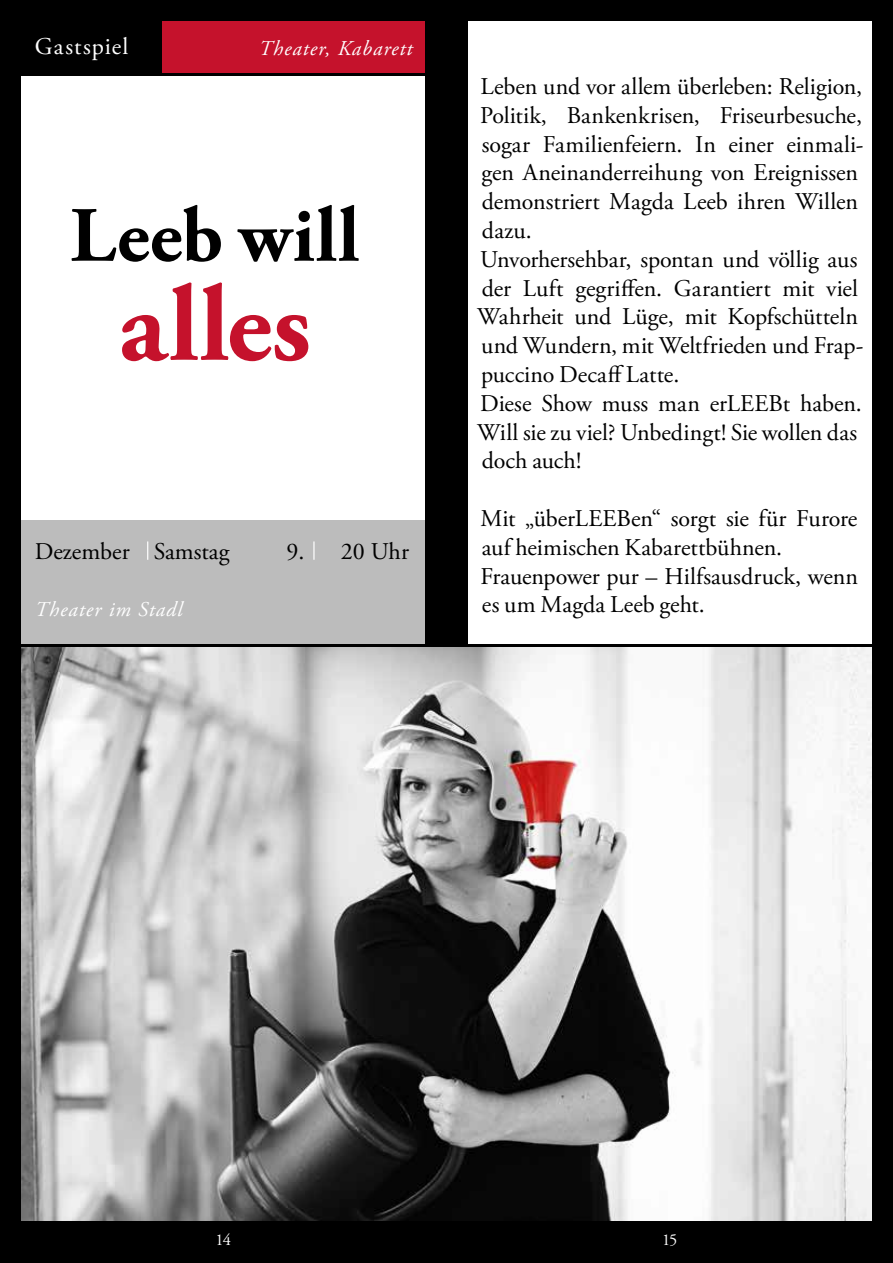
<style>
.page{position:relative;width:893px;height:1263px;background:#000}
.page>*{position:absolute;margin:0;border:0;box-sizing:border-box;transform-origin:0 0}
.t1{font:700 108px "Adobe Garamond Pro";letter-spacing:.005em;color:#c5122c}
.t2{font:700 78px "Adobe Garamond Pro";letter-spacing:.01em;color:#000}
.t3{font:24px/28.8px "Adobe Garamond Pro";color:#000}
.t4{font:24px "Adobe Garamond Pro";letter-spacing:.05em;color:#fff}
.t5{font:italic 21px "Adobe Garamond Pro";letter-spacing:.05em;color:#fff}
.t6{font:16.5px "Adobe Garamond Pro";color:#fff}
</style>
<div class="page">
<img style="left:21px;top:647px;width:851px;height:573px">
<div style="left:21px;top:77px;width:404px;height:443px;background:#fff"></div>
<div style="left:468px;top:21px;width:404px;height:623px;background:#fff"></div>
<div style="left:163px;top:21px;width:262px;height:52px;background:#c5122c"></div>
<div style="left:21px;top:520px;width:404px;height:124px;background:#bcbcbc"></div>
<svg style="left:313px;top:541px;width:2px;height:19px"></svg>
<svg style="left:147px;top:541px;width:1px;height:19px"></svg>
<p class="t4" style="left:35px;top:32px;width:95px">Gastspiel</p>
<p class="t5" style="left:259px;top:35px;width:155px">Theater, Kabarett</p>
<h2 class="t2" style="left:70px;top:191px;width:291px">Leeb will</h2>
<h1 class="t1" style="left:119px;top:263px;width:194px">alles</h1>
<p class="t3" style="left:35px;top:538px;width:196px">Dezember Samstag</p>
<p class="t3" style="left:286px;top:538px;width:124px">9. 20 Uhr</p>
<p class="t5" style="left:35px;top:596px;width:149px">Theater im Stadl</p>
<p class="t3" style="left:477px;top:73px;width:388px">Leben und vor allem überleben: Religion, Politik, Bankenkrisen, Friseurbesuche, sogar Familienfeiern. In einer einmali&shy;gen Aneinanderreihung von Ereignissen demonstriert Magda Leeb ihren Willen dazu.<br>Unvorhersehbar, spontan und völlig aus der Luft gegriffen. Garantiert mit viel Wahrheit und Lüge, mit Kopfschütteln und Wundern, mit Weltfrieden und Frap&shy;puccino Decaff Latte.<br>Diese Show muss man erLEEBt haben.<br>Will sie zu viel? Unbedingt! Sie wollen das doch auch!</p>
<p class="t3" style="left:480px;top:505px;width:379px">Mit „überLEEBen“ sorgt sie für Furore auf heimischen Kabarettbühnen.<br>Frauenpower pur – Hilfsausdruck, wenn es um Magda Leeb geht.</p>
<p class="t6" style="left:216px;top:1230px;width:17px">14</p>
<p class="t6" style="left:662px;top:1230px;width:17px">15</p>
</div>
